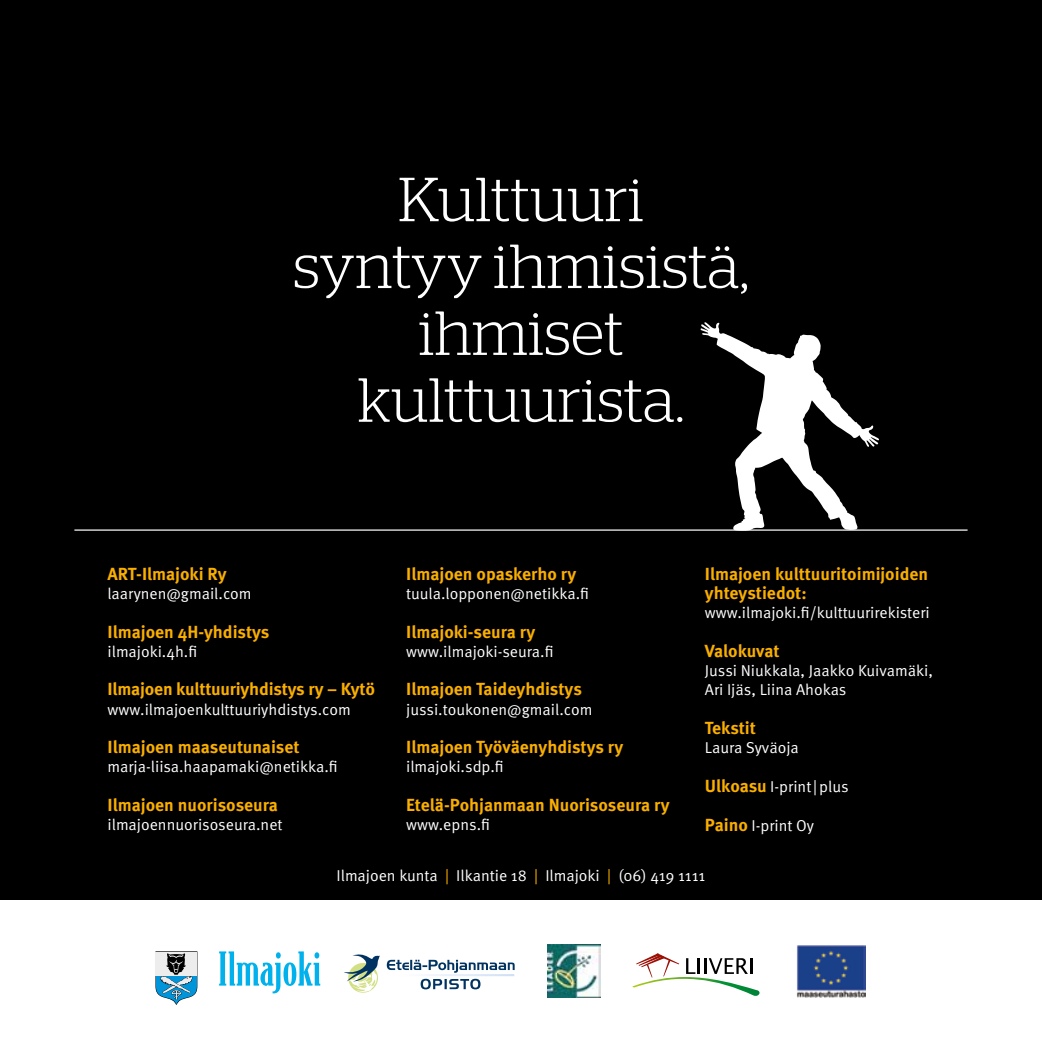
<style>
.page{position:relative;width:1042px;height:1042px;background:#fff}
.page>*{position:absolute;margin:0;border:0;box-sizing:border-box;transform-origin:0 0}
.t1{font:300 62.12px/66.9px "Stag";color:#fff;text-align:center}
.t2{font:700 17.5px/19.2px "Meta Pro";color:#f9ae00}
.t3{font:15.75px/19.2px "Meta Pro";color:#fff}
.s1{font-weight:700;font-size:17.5px;color:#f9ae00}
.s2{color:#f9ae00}
</style>
<div class="page">
<div style="left:0;top:0;width:1042px;height:900px;background:#000"></div>
<svg style="left:344px;top:954px;width:36px;height:39px"></svg>
<svg style="left:387px;top:960px;width:128px;height:29px"></svg>
<svg style="left:219px;top:951px;width:101px;height:42px"></svg>
<svg style="left:155px;top:951px;width:42px;height:54px;background:#88aec0"></svg>
<img style="left:796px;top:945px;width:69px;height:52px">
<img style="left:547px;top:944px;width:53px;height:53px">
<svg style="left:632px;top:953px;width:128px;height:43px"></svg>
<hr style="left:74px;top:529px;width:893px;height:2px;background:#fff">
<svg style="left:700px;top:322px;width:179px;height:209px"></svg>
<h1 class="t1" style="left:293px;top:165px;width:458px">Kulttuuri<br>syntyy ihmisistä, ihmiset kulttuurista.</h1>
<p class="t2" style="left:108px;top:565px;width:121px">ART-Ilmajoki Ry</p>
<p class="t3" style="left:108px;top:584px;width:146px">laarynen@gmail.com</p>
<p class="t2" style="left:108px;top:622px;width:163px">Ilmajoen 4H-yhdistys</p>
<p class="t3" style="left:108px;top:642px;width:91px">ilmajoki.4h.fi</p>
<p class="t2" style="left:108px;top:680px;width:269px">Ilmajoen kulttuuriyhdistys ry – Kytö</p>
<p class="t3" style="left:108px;top:700px;width:245px">www.ilmajoenkulttuuriyhdistys.com</p>
<p class="t2" style="left:108px;top:738px;width:193px">Ilmajoen maaseutunaiset</p>
<p class="t3" style="left:108px;top:758px;width:232px">marja-liisa.haapamaki@netikka.fi</p>
<p class="t2" style="left:108px;top:796px;width:172px">Ilmajoen nuorisoseura</p>
<p class="t3" style="left:108px;top:815px;width:176px">ilmajoennuorisoseura.net</p>
<p class="t2" style="left:406px;top:565px;width:172px">Ilmajoen opaskerho ry</p>
<p class="t3" style="left:406px;top:584px;width:184px">tuula.lopponen@netikka.fi</p>
<p class="t2" style="left:406px;top:622px;width:131px">Ilmajoki-seura ry</p>
<p class="t3" style="left:406px;top:642px;width:149px">www.ilmajoki-seura.fi</p>
<p class="t2" style="left:406px;top:680px;width:177px">Ilmajoen Taideyhdistys</p>
<p class="t3" style="left:406px;top:700px;width:188px">jussi.toukonen@gmail.com</p>
<p class="t2" style="left:406px;top:738px;width:219px">Ilmajoen Työväenyhdistys ry</p>
<p class="t3" style="left:406px;top:758px;width:99px">ilmajoki.sdp.fi</p>
<p class="t2" style="left:406px;top:796px;width:265px">Etelä-Pohjanmaan Nuorisoseura ry</p>
<p class="t3" style="left:406px;top:815px;width:85px">www.epns.fi</p>
<p class="t2" style="left:705px;top:565px;width:225px">Ilmajoen kulttuuritoimijoiden yhteystiedot:</p>
<p class="t3" style="left:705px;top:604px;width:226px">www.ilmajoki.fi/kulttuurirekisteri</p>
<p class="t2" style="left:705px;top:642px;width:76px">Valokuvat</p>
<p class="t3" style="left:705px;top:661px;width:230px">Jussi Niukkala, Jaakko Kuivamäki,<br>Ari Ijäs, Liina Ahokas</p>
<p class="t2" style="left:705px;top:719px;width:53px">Tekstit</p>
<p class="t3" style="left:705px;top:738px;width:95px">Laura Syväoja</p>
<p class="t3" style="left:705px;top:777px;width:145px"><span class="s1">Ulkoasu</span> I-print|plus</p>
<p class="t3" style="left:705px;top:816px;width:111px"><span class="s1">Paino</span> I-print Oy</p>
<p class="t3" style="left:336px;top:866px;width:370px">Ilmajoen kunta <span class="s2">|</span> Ilkantie 18 <span class="s2">|</span> Ilmajoki <span class="s2">|</span> (06) 419 1111</p>
</div>
